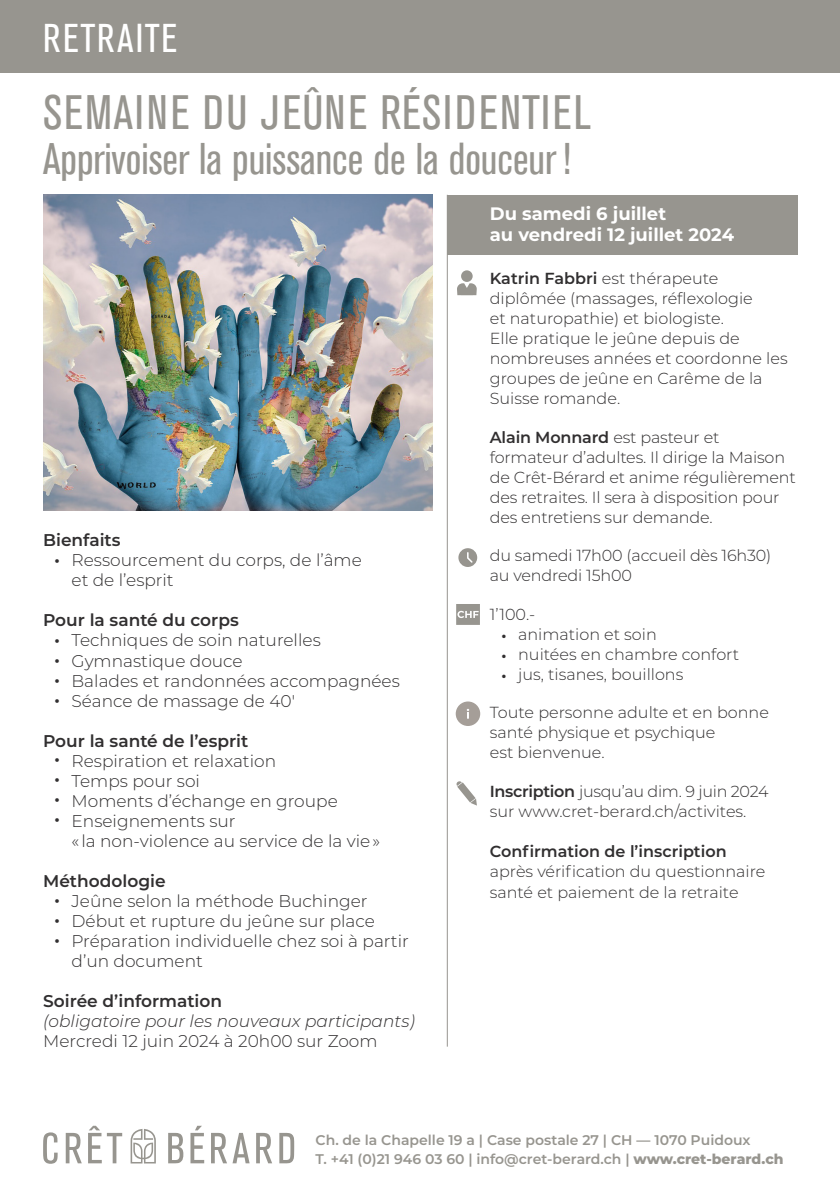
<style>
.page{position:relative;width:840px;height:1191px;background:#fff}
.page>*{position:absolute;margin:0;border:0;box-sizing:border-box;transform-origin:0 0}
.TITRE_ROSE{font:48px "Akzidenz Grot Con BQ";letter-spacing:.04em;color:#97958f}
.TITRE_ROSE-2{font:44px "Akzidenz Grot Con BQ";color:#97958f}
.TITRE_THEME{font:40px "Akzidenz Grot Con BQ";letter-spacing:.04em;color:#fff}
.DATES_BLANC{font:700 18px "Montserrat";color:#fff}
.t1{font:300 17px/20px "Montserrat";color:#312f30}
.t2{font:600 17px "Montserrat";color:#312f30}
.t3{font:italic 300 17px "Montserrat";color:#312f30}
.t4{font:300 16px/20px "Montserrat";color:#312f30}
.t5{font:300 16px "Montserrat";letter-spacing:-.02em;color:#312f30}
.t6{font:600 16px "Montserrat";color:#312f30}
.t7{font:600 14px/19px "Montserrat";color:#97958f}
.s1{font-weight:600}
.s2{font-weight:800}
</style>
<div class="page">
<div style="left:0;top:0;width:839px;height:72px;background:#97958f"></div>
<img style="left:43px;top:195px;width:389px;height:316px">
<svg style="left:130px;top:1129px;width:26px;height:34px"></svg>
<svg style="left:43px;top:1132px;width:15px;height:31px"></svg>
<svg style="left:66px;top:1132px;width:16px;height:31px"></svg>
<svg style="left:88px;top:1125px;width:34px;height:38px"></svg>
<svg style="left:168px;top:1132px;width:15px;height:31px"></svg>
<svg style="left:190px;top:1125px;width:14px;height:38px"></svg>
<svg style="left:211px;top:1132px;width:38px;height:31px"></svg>
<svg style="left:256px;top:1132px;width:16px;height:31px"></svg>
<svg style="left:279px;top:1132px;width:15px;height:31px"></svg>
<div style="left:447px;top:195px;width:350px;height:59px;background:#97958f"></div>
<hr style="left:446px;top:195px;width:1px;height:851px;background:#97958f">
<svg style="left:458px;top:548px;width:19px;height:19px"></svg>
<svg style="left:456px;top:781px;width:20px;height:24px"></svg>
<svg style="left:456px;top:604px;width:23px;height:21px"></svg>
<svg style="left:457px;top:283px;width:19px;height:12px"></svg>
<div style="left:461px;top:270px;width:11px;height:12px;background:#97958f;border-radius:50%"></div>
<svg style="left:455px;top:701px;width:25px;height:25px"></svg>
<p class="TITRE_THEME" style="left:43px;top:16px;width:136px">RETRAITE</p>
<p class="TITRE_ROSE" style="left:43px;top:86px;width:549px">SEMAINE DU JEÛNE RÉSIDENTIEL</p>
<p class="TITRE_ROSE-2" style="left:43px;top:133px;width:529px">Apprivoiser la puissance de la douceur!</p>
<p class="t2" style="left:43px;top:528px;width:79px">Bienfaits</p>
<p class="t1" style="left:71px;top:550px;width:292px">Ressourcement du corps, de l’âme</p>
<p class="t1" style="left:71px;top:570px;width:104px">et de l’esprit</p>
<p class="t2" style="left:43px;top:608px;width:197px">Pour la santé du corps</p>
<p class="t1" style="left:71px;top:630px;width:251px">Techniques de soin naturelles</p>
<p class="t1" style="left:71px;top:650px;width:173px">Gymnastique douce</p>
<p class="t1" style="left:71px;top:670px;width:330px">Balades et randonnées accompagnées</p>
<p class="t1" style="left:71px;top:690px;width:225px">Séance de massage de 40′</p>
<p class="t2" style="left:43px;top:728px;width:207px">Pour la santé de l’esprit</p>
<p class="t1" style="left:71px;top:750px;width:206px">Respiration et relaxation</p>
<p class="t1" style="left:71px;top:770px;width:130px">Temps pour soi</p>
<p class="t1" style="left:71px;top:790px;width:268px">Moments d’échange en groupe</p>
<p class="t1" style="left:71px;top:810px;width:165px">Enseignements sur</p>
<p class="t1" style="left:71px;top:830px;width:310px">« la non-violence au service de la vie »</p>
<p class="t2" style="left:43px;top:868px;width:124px">Méthodologie</p>
<p class="t1" style="left:71px;top:890px;width:297px">Jeûne selon la méthode Buchinger</p>
<p class="t1" style="left:71px;top:910px;width:305px">Début et rupture du jeûne sur place</p>
<p class="t1" style="left:71px;top:930px;width:338px">Préparation individuelle chez soi à partir d’un document</p>
<p class="t2" style="left:43px;top:988px;width:180px">Soirée d’information</p>
<p class="t3" style="left:43px;top:1009px;width:373px">(obligatoire pour les nouveaux participants)</p>
<p class="t1" style="left:43px;top:1030px;width:336px">Mercredi 12 juin 2024 à 20h00 sur Zoom</p>
<p class="t2" style="left:54px;top:549px;width:8px">•</p>
<p class="t2" style="left:54px;top:629px;width:8px">•</p>
<p class="t2" style="left:54px;top:649px;width:8px">•</p>
<p class="t2" style="left:54px;top:669px;width:8px">•</p>
<p class="t2" style="left:54px;top:689px;width:8px">•</p>
<p class="t2" style="left:54px;top:747px;width:8px">•</p>
<p class="t2" style="left:54px;top:767px;width:8px">•</p>
<p class="t2" style="left:54px;top:787px;width:8px">•</p>
<p class="t2" style="left:54px;top:807px;width:8px">•</p>
<p class="t2" style="left:54px;top:888px;width:8px">•</p>
<p class="t2" style="left:54px;top:908px;width:8px">•</p>
<p class="t2" style="left:54px;top:928px;width:8px">•</p>
<p class="DATES_BLANC" style="left:489px;top:200px;width:178px">Du samedi 6 juillet</p>
<p class="DATES_BLANC" style="left:489px;top:222px;width:246px">au vendredi 12 juillet 2024</p>
<p class="t4" style="left:489px;top:268px;width:299px"><span class="s1">Katrin Fabbri</span> est thérapeute diplômée (massages, réflexologie<br>et naturopathie) et biologiste.<br>Elle pratique le jeûne depuis de nombreuses années et coordonne les groupes de jeûne en Carême de la<br>Suisse romande.</p>
<p class="t4" style="left:489px;top:426px;width:307px"><span class="s1">Alain Monnard</span> est pasteur et formateur d’adultes. Il dirige la Maison de Crêt-Bérard et anime régulièrement des retraites. Il sera à disposition pour des entretiens sur demande.</p>
<p class="t4" style="left:489px;top:545px;width:283px">du samedi 17h00 (accueil dès 16h30)</p>
<p class="t4" style="left:489px;top:565px;width:144px">au vendredi 15h00</p>
<p class="t4" style="left:489px;top:603px;width:47px">1’100.-</p>
<p class="t4" style="left:518px;top:623px;width:140px">animation et soin</p>
<p class="t4" style="left:518px;top:643px;width:222px">nuitées en chambre confort</p>
<p class="t4" style="left:518px;top:663px;width:167px">jus, tisanes, bouillons</p>
<p class="t6" style="left:500px;top:625px;width:7px">•</p>
<p class="t6" style="left:500px;top:645px;width:7px">•</p>
<p class="t6" style="left:500px;top:665px;width:7px">•</p>
<p class="t4" style="left:489px;top:702px;width:280px">Toute personne adulte et en bonne santé physique et psychique<br>est bienvenue.</p>
<p class="t5" style="left:489px;top:781px;width:280px"><span class="s1">Inscription</span> jusqu’au dim. 9 juin 2024</p>
<p class="t4" style="left:489px;top:801px;width:258px">sur www.cret-berard.ch/activites.</p>
<p class="t6" style="left:489px;top:840px;width:238px">Confirmation de l’inscription</p>
<p class="t4" style="left:489px;top:861px;width:277px">après vérification du questionnaire santé et paiement de la retraite</p>
<p class="t7" style="left:315px;top:1129px;width:469px">Ch. de la Chapelle 19 a | Case postale 27 | CH — 1070 Puidoux<br>T. +41 (0)21 946 03 60 | info@cret-berard.ch | <span class="s2">www.cret-berard.ch</span></p>
</div>
